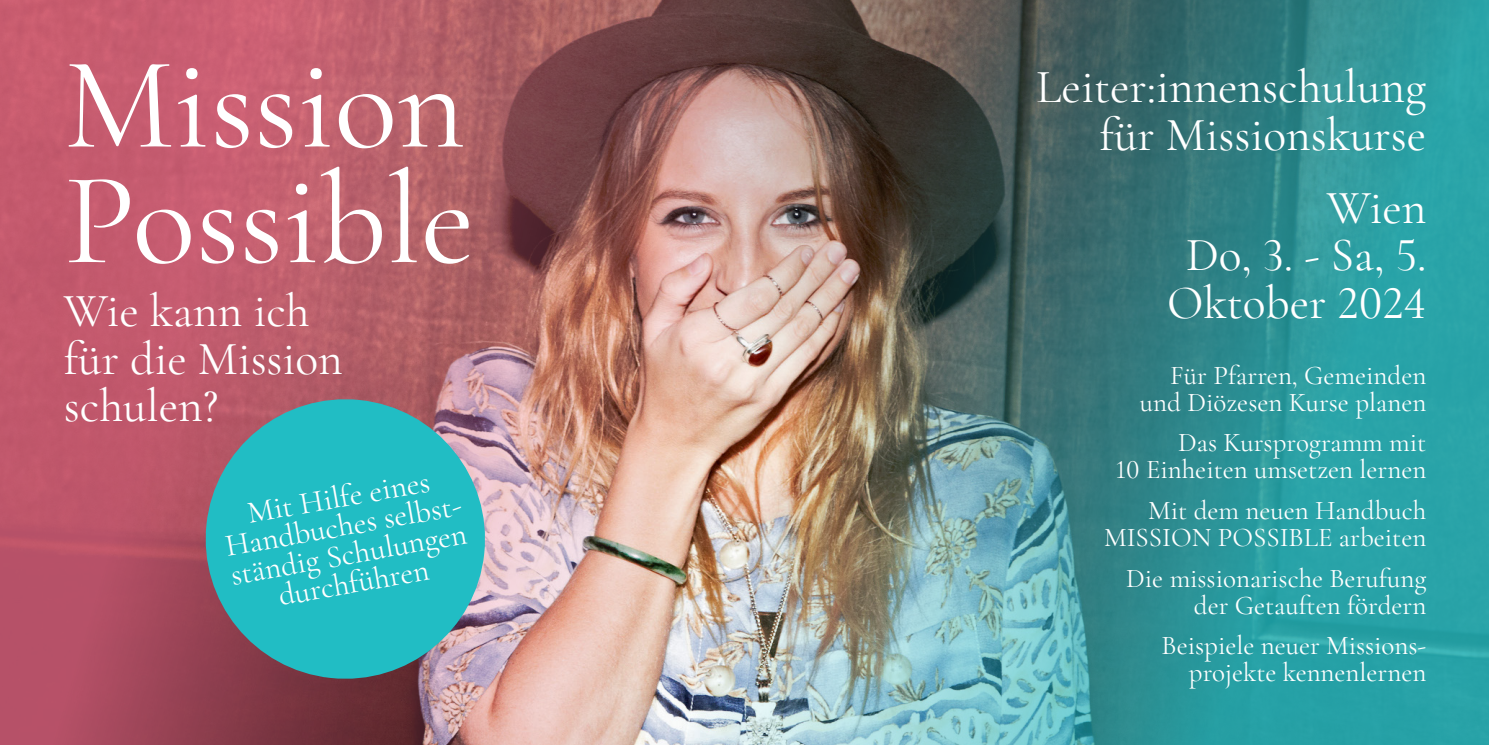
<style>
.page{position:relative;width:1489px;height:745px;background:#fff}
.page>*{position:absolute;margin:0;border:0;box-sizing:border-box;transform-origin:0 0}
.t1{font:131.75px/115.5px "Cormorant Garamond";color:#fff}
.t2{font:47.5px/47.5px "Cormorant Garamond";color:#fff}
.t3{font:31.5px/28.8px "Cormorant Garamond";color:#fff;text-align:center}
.Fließtext{font:27px/27px "Cormorant Garamond";color:#fff;text-align:right}
</style>
<div class="page">
<img style="left:0;top:0;width:1488px;height:744px">
<svg style="left:198px;top:391px;width:294px;height:294px;background:#48a1ab"></svg>
<p class="t1" style="left:64px;top:46px;width:412px">Mission<br>Possible</p>
<p class="t2" style="left:64px;top:287px;width:247px">Wie kann ich</p>
<p class="t2" style="left:64px;top:334px;width:280px">für die Mission schulen?</p>
<p class="t3" style="left:218px;top:503px;width:241px;rotate:-10deg">Mit Hilfe eines<br>Handbuches selbst&shy;ständig Schulungen durchführen</p>
<p class="t2" style="left:1036px;top:63px;width:391px">Leiter:innenschulung</p>
<p class="t2" style="left:1099px;top:98px;width:328px;line-height:72.5px;text-align:right">für Missionskurse<br>Wien</p>
<p class="t2" style="left:1166px;top:231px;width:261px;text-align:center">Do, 3. - Sa, 5.<br>Oktober 2024</p>
<p class="Fließtext" style="left:1139px;top:361px;width:288px">Für Pfarren, Gemeinden und Diözesen Kurse planen</p>
<p class="Fließtext" style="left:1115px;top:429px;width:312px">Das Kursprogramm mit<br>10 Einheiten umsetzen lernen</p>
<p class="Fließtext" style="left:1104px;top:496px;width:324px">Mit dem neuen Handbuch<br>MISSION POSSIBLE arbeiten</p>
<p class="Fließtext" style="left:1126px;top:564px;width:301px">Die missionarische Berufung der Getauften fördern</p>
<p class="Fließtext" style="left:1161px;top:631px;width:266px">Beispiele neuer Missions&shy;projekte kennenlernen</p>
</div>
